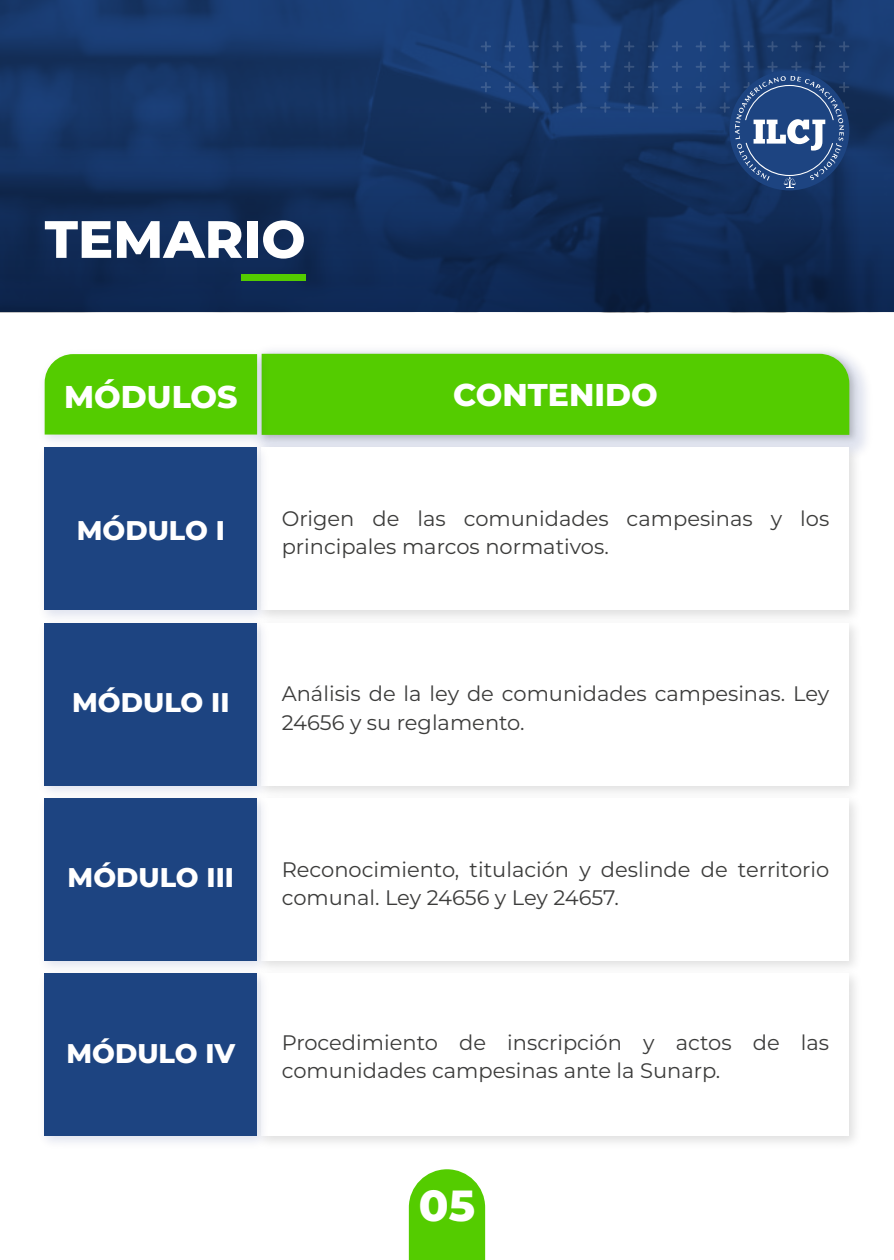
<style>
.page{position:relative;width:894px;height:1260px;background:#fff}
.page>*{position:absolute;margin:0;border:0;box-sizing:border-box;transform-origin:0 0}
.t1{font:800 52.5px "Montserrat";color:#fff}
.t2{font:800 43.5px "Montserrat";color:#fff}
.t3{font:800 31.5px "Montserrat";color:#fff}
.t4{font:800 27px "Montserrat";color:#fff}
.t5{font:21px/28.5px "Montserrat";color:#3c3c3b}
</style>
<div class="page">
<svg style="left:409px;top:1169px;width:76px;height:91px;background:#63d017"></svg>
<img style="left:274px;top:350px;width:588px;height:88px">
<div style="left:274px;top:354px;width:575px;height:81px;background:#54cc00"></div>
<img style="left:44px;top:350px;width:230px;height:88px">
<div style="left:45px;top:354px;width:212px;height:81px;background:#54cc00"></div>
<img style="left:44px;top:438px;width:230px;height:176px">
<div style="left:45px;top:448px;width:212px;height:162px;background:#1d4481"></div>
<img style="left:44px;top:614px;width:230px;height:175px">
<div style="left:45px;top:623px;width:212px;height:162px;background:#1d4481"></div>
<img style="left:44px;top:789px;width:230px;height:175px">
<div style="left:45px;top:798px;width:212px;height:162px;background:#1d4481"></div>
<img style="left:44px;top:964px;width:230px;height:179px">
<div style="left:45px;top:974px;width:212px;height:162px;background:#1d4481"></div>
<svg style="left:0;top:0;width:894px;height:312px;background:#13305f"></svg>
<div style="left:242px;top:275px;width:64px;height:6px;background:#54cc00"></div>
<svg style="left:839px;top:41px;width:10px;height:11px"></svg>
<svg style="left:815px;top:41px;width:10px;height:11px"></svg>
<svg style="left:791px;top:41px;width:11px;height:11px"></svg>
<svg style="left:767px;top:41px;width:11px;height:11px"></svg>
<svg style="left:743px;top:41px;width:11px;height:11px"></svg>
<svg style="left:720px;top:41px;width:10px;height:11px"></svg>
<svg style="left:696px;top:41px;width:10px;height:11px"></svg>
<svg style="left:696px;top:62px;width:10px;height:10px"></svg>
<svg style="left:696px;top:82px;width:10px;height:10px"></svg>
<svg style="left:696px;top:102px;width:10px;height:11px"></svg>
<svg style="left:672px;top:41px;width:10px;height:11px"></svg>
<svg style="left:672px;top:62px;width:10px;height:10px"></svg>
<svg style="left:672px;top:82px;width:10px;height:10px"></svg>
<svg style="left:672px;top:102px;width:10px;height:11px"></svg>
<svg style="left:648px;top:41px;width:10px;height:11px"></svg>
<svg style="left:648px;top:62px;width:10px;height:10px"></svg>
<svg style="left:648px;top:82px;width:10px;height:10px"></svg>
<svg style="left:648px;top:102px;width:10px;height:11px"></svg>
<svg style="left:624px;top:41px;width:10px;height:11px"></svg>
<svg style="left:624px;top:62px;width:10px;height:10px"></svg>
<svg style="left:624px;top:82px;width:10px;height:10px"></svg>
<svg style="left:624px;top:102px;width:10px;height:11px"></svg>
<svg style="left:600px;top:41px;width:11px;height:11px"></svg>
<svg style="left:600px;top:62px;width:11px;height:10px"></svg>
<svg style="left:600px;top:82px;width:11px;height:10px"></svg>
<svg style="left:600px;top:102px;width:11px;height:11px"></svg>
<svg style="left:576px;top:41px;width:11px;height:11px"></svg>
<svg style="left:576px;top:62px;width:11px;height:10px"></svg>
<svg style="left:576px;top:82px;width:11px;height:10px"></svg>
<svg style="left:576px;top:102px;width:11px;height:11px"></svg>
<svg style="left:552px;top:41px;width:11px;height:11px"></svg>
<svg style="left:552px;top:62px;width:11px;height:10px"></svg>
<svg style="left:552px;top:82px;width:11px;height:10px"></svg>
<svg style="left:552px;top:102px;width:11px;height:11px"></svg>
<svg style="left:528px;top:41px;width:11px;height:11px"></svg>
<svg style="left:528px;top:62px;width:11px;height:10px"></svg>
<svg style="left:528px;top:82px;width:11px;height:10px"></svg>
<svg style="left:528px;top:102px;width:11px;height:11px"></svg>
<svg style="left:505px;top:41px;width:10px;height:11px"></svg>
<svg style="left:505px;top:62px;width:10px;height:10px"></svg>
<svg style="left:505px;top:82px;width:10px;height:10px"></svg>
<svg style="left:505px;top:102px;width:10px;height:11px"></svg>
<svg style="left:481px;top:41px;width:10px;height:11px"></svg>
<svg style="left:481px;top:62px;width:10px;height:10px"></svg>
<svg style="left:481px;top:82px;width:10px;height:10px"></svg>
<svg style="left:481px;top:102px;width:10px;height:11px"></svg>
<svg style="left:720px;top:62px;width:129px;height:126px;background:#345487"></svg>
<h1 class="t1" style="left:45px;top:216px;width:263px">TEMARIO</h1>
<h3 class="t3" style="left:64px;top:383px;width:175px">MÓDULOS</h3>
<h3 class="t3" style="left:453px;top:381px;width:206px">CONTENIDO</h3>
<p class="t4" style="left:77px;top:518px;width:150px">MÓDULO I</p>
<p class="t5" style="left:282px;top:506px;width:549px">Origen de las comunidades campesinas y los principales marcos normativos.</p>
<p class="t4" style="left:72px;top:690px;width:159px">MÓDULO II</p>
<p class="t5" style="left:282px;top:681px;width:549px">Análisis de la ley de comunidades campesinas. Ley<br>24656 y su reglamento.</p>
<p class="t4" style="left:68px;top:866px;width:168px">MÓDULO III</p>
<p class="t5" style="left:282px;top:857px;width:549px">Reconocimiento, titulación y deslinde de territorio comunal. Ley 24656 y Ley 24657.</p>
<p class="t4" style="left:66px;top:1041px;width:170px">MÓDULO IV</p>
<p class="t5" style="left:282px;top:1030px;width:549px">Procedimiento de inscripción y actos de las comunidades campesinas ante la Sunarp.</p>
<h2 class="t2" style="left:419px;top:1186px;width:58px">05</h2>
</div>
